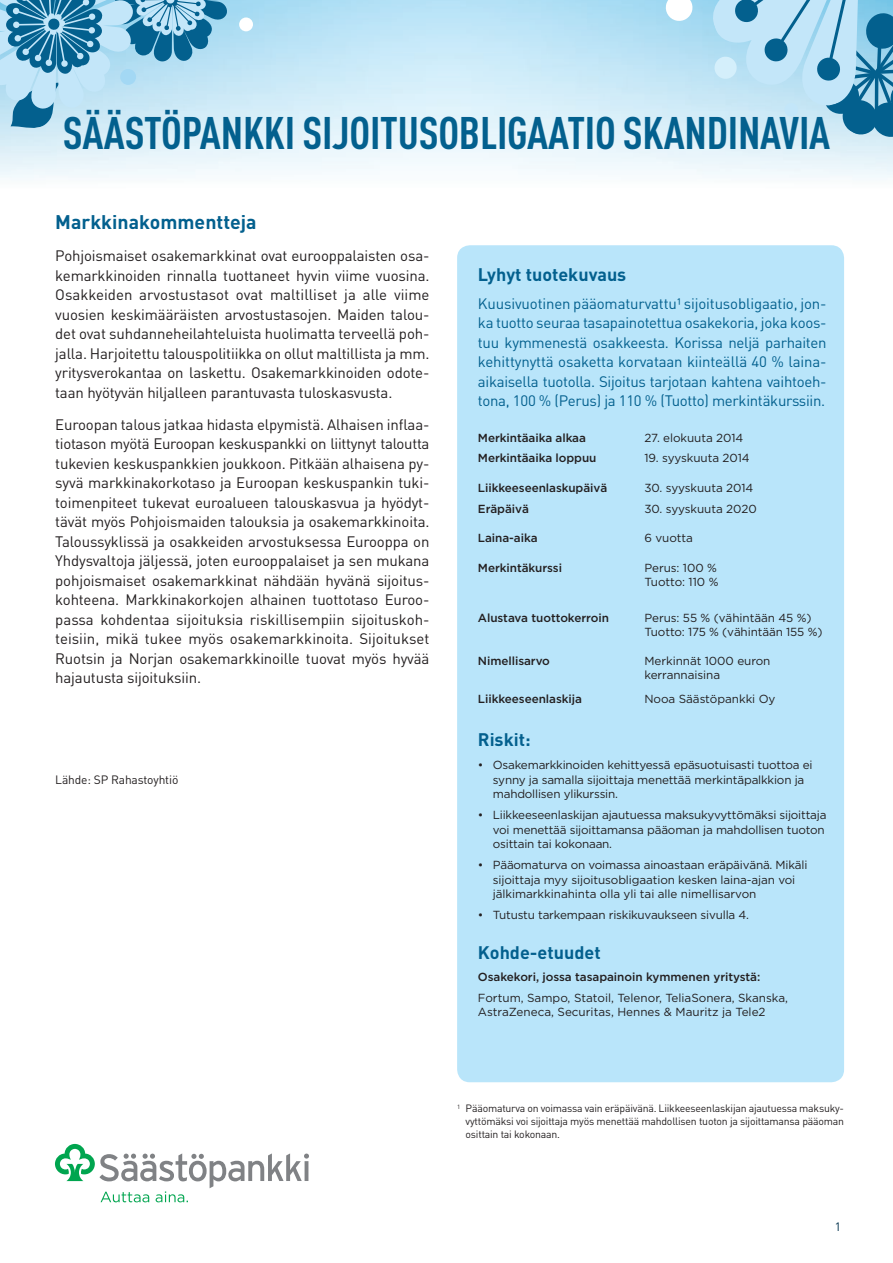
<style>
.page{position:relative;width:893px;height:1263px;background:#fff}
.page>*{position:absolute;margin:0;border:0;box-sizing:border-box;transform-origin:0 0}
.t1{font:700 condensed 45px "DINOT";letter-spacing:-.005em;color:#03608e}
.sp_väliotsikko{font:700 19.5px "DIN";color:#03608e}
.sp_väliotsikko-2{font:700 18px "DIN";color:#03608e}
.SP_leipis{font:15px/19.5px "DIN";letter-spacing:-.01em;color:#231f20;text-align:justify}
.ingressi{font:15px/19.5px "DIN";letter-spacing:-.02em;color:#03608e;text-align:justify}
.SP_leipis-2{font:12px "DIN";letter-spacing:-.01em;color:#231f20}
.t2{font:12px "DIN";color:#00314c}
.SP_leipis-3{font:11.7px/14.5px "Gotham";letter-spacing:-.015em;color:#231f20}
.SP_leipis-4{font:500 11.7px "Gotham";letter-spacing:-.005em;color:#231f20}
.t3{font:10.5px/12.8px "DIN";letter-spacing:-.02em;color:#231f20;text-align:justify}
</style>
<div class="page">
<svg style="left:664px;top:0;width:30px;height:22px"></svg>
<svg style="left:709px;top:0;width:184px;height:139px;background:#9acae1"></svg>
<svg style="left:0;top:0;width:228px;height:132px;background:#8dc0d9"></svg>
<div style="left:120px;top:69px;width:16px;height:16px;background:#a3d8f4;border-radius:50%"></div>
<div style="left:457px;top:245px;width:387px;height:837px;background:#b9e5fa;border-radius:13px"></div>
<svg style="left:55px;top:1144px;width:254px;height:58px"></svg>
<h1 class="t1" style="left:63px;top:106px;width:769px">SÄÄSTÖPANKKI SIJOITUSOBLIGAATIO SKANDINAVIA</h1>
<p class="sp_väliotsikko" style="left:55px;top:209px;width:203px">Markkinakommentteja</p>
<p class="SP_leipis" style="left:55px;top:246px;width:376px">Pohjoismaiset osakemarkkinat ovat eurooppalaisten osa&shy;kemarkkinoiden rinnalla tuottaneet hyvin viime vuosina.<br>Osakkeiden arvostustasot ovat maltilliset ja alle viime vuosien keskimääräisten arvostustasojen. Maiden talou&shy;det ovat suhdanneheilahteluista huolimatta terveellä poh&shy;jalla. Harjoitettu talouspolitiikka on ollut maltillista ja mm. yritysverokantaa on laskettu. Osakemarkkinoiden odote&shy;taan hyötyvän hiljalleen parantuvasta tuloskasvusta.</p>
<p class="SP_leipis" style="left:55px;top:414px;width:376px">Euroopan talous jatkaa hidasta elpymistä. Alhaisen inflaa&shy;tiotason myötä Euroopan keskuspankki on liittynyt taloutta tukevien keskuspankkien joukkoon. Pitkään alhaisena py&shy;syvä markkinakorkotaso ja Euroopan keskuspankin tuki&shy;toimenpiteet tukevat euroalueen talouskasvua ja hyödyt&shy;tävät myös Pohjoismaiden talouksia ja osakemarkkinoita.<br>Taloussyklissä ja osakkeiden arvostuksessa Eurooppa on Yhdysvaltoja jäljessä, joten eurooppalaiset ja sen mukana pohjoismaiset osakemarkkinat nähdään hyvänä sijoitus&shy;kohteena. Markkinakorkojen alhainen tuottotaso Euroo&shy;passa kohdentaa sijoituksia riskillisempiin sijoituskoh&shy;teisiin, mikä tukee myös osakemarkkinoita. Sijoitukset Ruotsin ja Norjan osakemarkkinoille tuovat myös hyvää hajautusta sijoituksiin.</p>
<p class="SP_leipis-2" style="left:55px;top:772px;width:125px">Lähde: SP Rahastoyhtiö</p>
<p class="sp_väliotsikko-2" style="left:478px;top:263px;width:150px">Lyhyt tuotekuvaus</p>
<p class="ingressi" style="left:478px;top:293px;width:350px">Kuusivuotinen pääomaturvattu¹ sijoitusobligaatio, jon&shy;ka tuotto seuraa tasapainotettua osakekoria, joka koos&shy;tuu kymmenestä osakkeesta. Korissa neljä parhaiten kehittynyttä osaketta korvataan kiinteällä 40 % laina&shy;aikaisella tuotolla. Sijoitus tarjotaan kahtena vaihtoeh&shy;tona, 100 % (Perus) ja 110 % (Tuotto) merkintäkurssiin.</p>
<p class="SP_leipis-4" style="left:478px;top:431px;width:110px">Merkintäaika alkaa</p>
<p class="SP_leipis-3" style="left:644px;top:430px;width:100px">27. elokuuta 2014</p>
<p class="SP_leipis-4" style="left:478px;top:452px;width:120px">Merkintäaika loppuu</p>
<p class="SP_leipis-3" style="left:644px;top:451px;width:107px">19. syyskuuta 2014</p>
<p class="SP_leipis-4" style="left:478px;top:481px;width:131px">Liikkeeseenlaskupäivä</p>
<p class="SP_leipis-3" style="left:644px;top:480px;width:110px">30. syyskuuta 2014</p>
<p class="SP_leipis-4" style="left:478px;top:502px;width:53px">Eräpäivä</p>
<p class="SP_leipis-3" style="left:644px;top:501px;width:114px">30. syyskuuta 2020</p>
<p class="SP_leipis-4" style="left:478px;top:532px;width:61px">Laina-aika</p>
<p class="SP_leipis-3" style="left:644px;top:531px;width:50px">6 vuotta</p>
<p class="SP_leipis-4" style="left:478px;top:561px;width:86px">Merkintäkurssi</p>
<p class="SP_leipis-3" style="left:644px;top:560px;width:74px">Perus: 100 %</p>
<p class="SP_leipis-3" style="left:644px;top:575px;width:75px">Tuotto: 110 %</p>
<p class="SP_leipis-4" style="left:478px;top:611px;width:132px">Alustava tuottokerroin</p>
<p class="SP_leipis-3" style="left:644px;top:611px;width:180px">Perus: 55 % (vähintään 45 %)<br>Tuotto: 175 % (vähintään 155 %)</p>
<p class="SP_leipis-4" style="left:478px;top:654px;width:74px">Nimellisarvo</p>
<p class="SP_leipis-3" style="left:644px;top:653px;width:128px">Merkinnät 1000 euron kerrannaisina</p>
<p class="SP_leipis-4" style="left:478px;top:692px;width:106px">Liikkeeseenlaskija</p>
<p class="SP_leipis-3" style="left:644px;top:691px;width:133px">Nooa Säästöpankki Oy</p>
<p class="sp_väliotsikko-2" style="left:478px;top:728px;width:54px">Riskit:</p>
<p class="SP_leipis-3" style="left:493px;top:757px;width:321px;text-indent:-15px">• Osakemarkkinoiden kehittyessä epäsuotuisasti tuottoa ei synny ja samalla sijoittaja menettää merkintäpalkkion ja mahdollisen ylikurssin.</p>
<p class="SP_leipis-3" style="left:493px;top:808px;width:335px;text-indent:-15px">• Liikkeeseenlaskijan ajautuessa maksukyvyttömäksi sijoittaja voi menettää sijoittamansa pääoman ja mahdollisen tuoton osittain tai kokonaan.</p>
<p class="SP_leipis-3" style="left:493px;top:858px;width:316px;text-indent:-15px">• Pääomaturva on voimassa ainoastaan eräpäivänä. Mikäli sijoittaja myy sijoitusobligaation kesken laina-ajan voi jälkimarkkinahinta olla yli tai alle nimellisarvon</p>
<p class="SP_leipis-3" style="left:478px;top:908px;width:273px">• Tutustu tarkempaan riskikuvaukseen sivulla 4.</p>
<p class="sp_väliotsikko-2" style="left:478px;top:940px;width:124px">Kohde-etuudet</p>
<p class="SP_leipis-4" style="left:478px;top:971px;width:284px">Osakekori, jossa tasapainoin kymmenen yritystä:</p>
<p class="SP_leipis-3" style="left:478px;top:990px;width:312px">Fortum, Sampo, Statoil, Telenor, TeliaSonera, Skanska,<br>AstraZeneca, Securitas, Hennes &amp; Mauritz ja Tele2</p>
<p class="t3" style="left:466px;top:1102px;width:380px;text-indent:-9px"><sup>1</sup> Pääomaturva on voimassa vain eräpäivänä. Liikkeeseenlaskijan ajautuessa maksuky&shy;vyttömäksi voi sijoittaja myös menettää mahdollisen tuoton ja sijoittamansa pääoman osittain tai kokonaan.</p>
<p class="t2" style="left:835px;top:1219px;width:8px">1</p>
</div>
